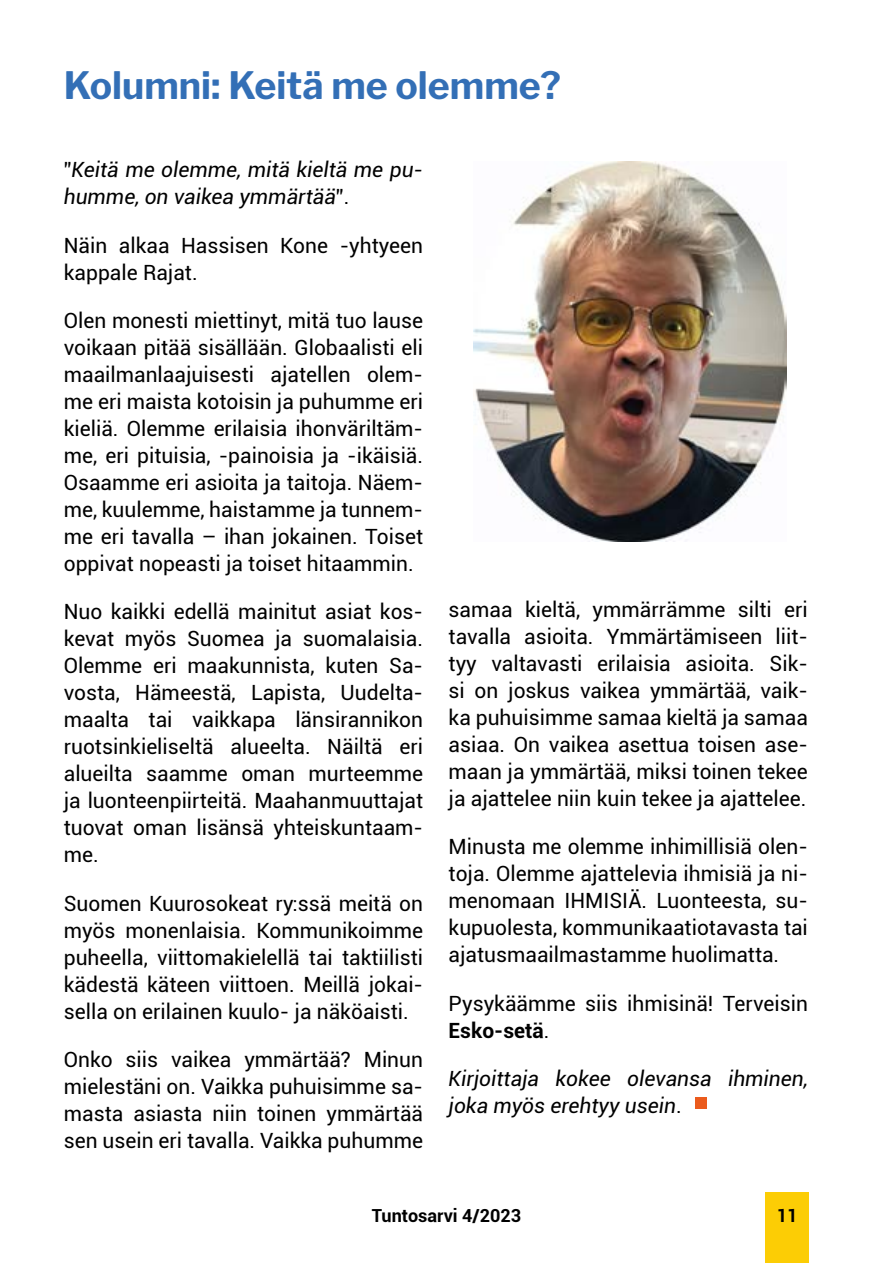
<style>
.page{position:relative;width:893px;height:1263px;background:#fff}
.page>*{position:absolute;margin:0;border:0;box-sizing:border-box;transform-origin:0 0}
.t1{font:700 37.5px "Libre Franklin";color:#336fb6}
.t2{font:21px/27px "Roboto";color:#000;text-align:justify}
.t3{font:italic 21px/27px "Roboto";color:#000}
.t4{font:700 18px "Roboto";color:#000}
.s1{font-style:normal}
.s2{font-weight:700}
</style>
<div class="page">
<div style="left:765px;top:1192px;width:44px;height:71px;background:#fccd05"></div>
<div style="left:695px;top:1097px;width:11px;height:11px;background:#eb5b1d"></div>
<img style="left:474px;top:162px;width:312px;height:379px">
<h1 class="t1" style="left:64px;top:63px;width:499px">Kolumni: Keitä me olemme?</h1>
<p class="t3" style="left:64px;top:156px;width:361px"><span class="s1">”</span>Keitä me olemme, mitä kieltä me pu&shy;humme, on vaikea ymmärtää<span class="s1">”.</span></p>
<p class="t2" style="left:64px;top:231px;width:361px">Näin alkaa Hassisen Kone -yhtyeen kappale Rajat.</p>
<p class="t2" style="left:64px;top:306px;width:361px">Olen monesti miettinyt, mitä tuo lause voikaan pitää sisällään. Globaalisti eli maailmanlaajuisesti ajatellen olem&shy;me eri maista kotoisin ja puhumme eri kieliä. Olemme erilaisia ihonväriltäm&shy;me, eri pituisia, -painoisia ja -ikäisiä.<br>Osaamme eri asioita ja taitoja. Näem&shy;me, kuulemme, haistamme ja tunnem&shy;me eri tavalla – ihan jokainen. Toiset oppivat nopeasti ja toiset hitaammin.</p>
<p class="t2" style="left:64px;top:597px;width:361px">Nuo kaikki edellä mainitut asiat kos&shy;kevat myös Suomea ja suomalaisia.<br>Olemme eri maakunnista, kuten Sa&shy;vosta, Hämeestä, Lapista, Uudelta&shy;maalta tai vaikkapa länsirannikon ruotsinkieliseltä alueelta. Näiltä eri alueilta saamme oman murteemme ja luonteenpiirteitä. Maahanmuuttajat tuovat oman lisänsä yhteiskuntaam&shy;me.</p>
<p class="t2" style="left:64px;top:889px;width:361px">Suomen Kuurosokeat ry:ssä meitä on myös monenlaisia. Kommunikoimme puheella, viittomakielellä tai taktiilisti kädestä käteen viittoen. Meillä jokai&shy;sella on erilainen kuulo- ja näköaisti.</p>
<p class="t2" style="left:64px;top:1045px;width:361px">Onko siis vaikea ymmärtää? Minun mielestäni on. Vaikka puhuisimme sa&shy;masta asiasta niin toinen ymmärtää sen usein eri tavalla. Vaikka puhumme</p>
<p class="t2" style="left:449px;top:595px;width:361px">samaa kieltä, ymmärrämme silti eri tavalla asioita. Ymmärtämiseen liit&shy;tyy valtavasti erilaisia asioita. Sik&shy;si on joskus vaikea ymmärtää, vaik&shy;ka puhuisimme samaa kieltä ja samaa asiaa. On vaikea asettua toisen ase&shy;maan ja ymmärtää, miksi toinen tekee ja ajattelee niin kuin tekee ja ajattelee.</p>
<p class="t2" style="left:449px;top:832px;width:361px">Minusta me olemme inhimillisiä olen&shy;toja. Olemme ajattelevia ihmisiä ja ni&shy;menomaan IHMISIÄ. Luonteesta, su&shy;kupuolesta, kommunikaatiotavasta tai ajatusmaailmastamme huolimatta.</p>
<p class="t2" style="left:449px;top:989px;width:361px">Pysykäämme siis ihmisinä! Terveisin<br><span class="s2">Esko-setä</span>.</p>
<p class="t3" style="left:449px;top:1064px;width:361px">Kirjoittaja kokee olevansa ihminen, joka myös erehtyy usein<span class="s1">.</span></p>
<p class="t4" style="left:372px;top:1203px;width:151px">Tuntosarvi 4/2023</p>
<p class="t4" style="left:777px;top:1203px;width:22px">11</p>
</div>
